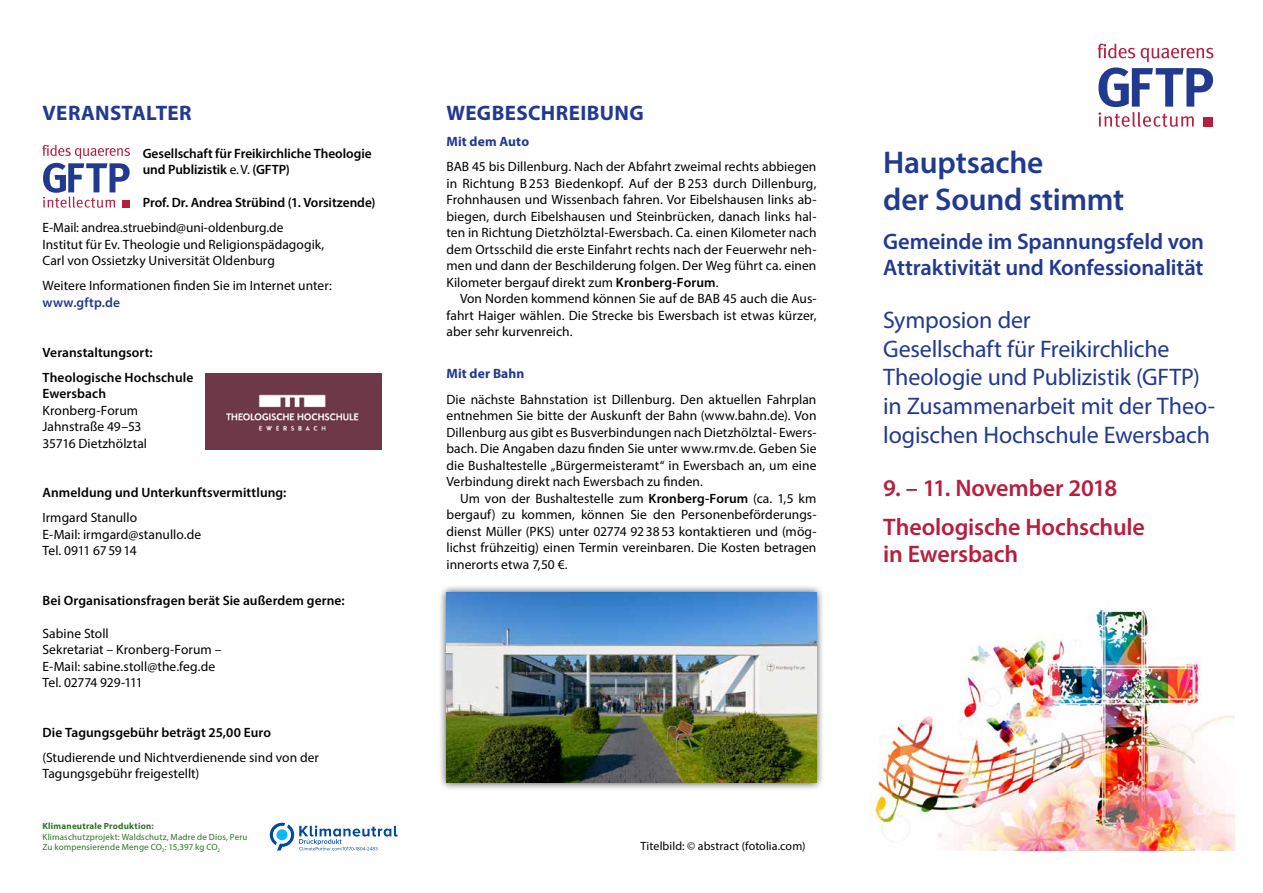
<style>
.page{position:relative;width:1263px;height:893px;background:#fff}
.page>*{position:absolute;margin:0;border:0;box-sizing:border-box;transform-origin:0 0}
.t1{font:600 31.5px/37.8px "Myriad Pro";letter-spacing:-.01em;color:#213a8f}
.t2{font:24px/28.8px "Myriad Pro";letter-spacing:-.01em;color:#213a8f}
.t3{font:600 24px/39px "Myriad Pro";letter-spacing:-.005em;color:#b71e3f}
.t4{font:600 22.5px/25.5px "Myriad Pro";letter-spacing:-.005em;color:#213a8f}
.t5{font:700 21px "Myriad Pro";letter-spacing:.015em;color:#213a8f}
.t6{font:13.5px/16.5px "Myriad Pro";letter-spacing:.005em;color:#000}
.t7{font:600 13.5px/16.5px "Myriad Pro";letter-spacing:.005em;color:#000}
.t8{font:700 13.5px "Myriad Pro";letter-spacing:.01em;color:#213a8f}
.t9{font:600 13.5px "Myriad Pro";letter-spacing:.02em;color:#213a8f}
.t10{font:12px "Myriad Pro";letter-spacing:.01em;color:#000}
.t11{font:9px/10.5px "Myriad Pro";letter-spacing:.02em;color:#2c7525}
.t12{font:700 9px "Myriad Pro";letter-spacing:.025em;color:#2c7525}
.s1{font-weight:400}
.s2{font-weight:600}
</style>
<div class="page">
<svg style="left:43px;top:145px;width:87px;height:63px"></svg>
<svg style="left:1098px;top:44px;width:115px;height:83px"></svg>
<img style="left:205px;top:374px;width:177px;height:76px">
<img style="left:869px;top:609px;width:365px;height:241px">
<div style="left:438px;top:584px;width:387px;height:207px;background:#000;opacity:.75"></div>
<img style="left:446px;top:593px;width:370px;height:189px">
<svg style="left:270px;top:823px;width:128px;height:27px"></svg>
<h3 class="t5" style="left:43px;top:100px;width:151px">VERANSTALTER</h3>
<p class="t7" style="left:143px;top:144px;width:230px">Gesellschaft für Freikirchliche Theologie und Publizistik <span class="s1">e.V.</span> (GFTP)</p>
<p class="t7" style="left:143px;top:194px;width:234px">Prof. Dr. Andrea Strübind (1. Vorsitzende)</p>
<p class="t6" style="left:43px;top:219px;width:283px">E-Mail: andrea.struebind@uni-oldenburg.de<br>Institut für Ev. Theologie und Religionspädagogik,<br>Carl von Ossietzky Universität Oldenburg</p>
<p class="t6" style="left:43px;top:277px;width:291px">Weitere Informationen finden Sie im Internet unter:</p>
<p class="t9" style="left:43px;top:293px;width:79px">www.gftp.de</p>
<p class="t7" style="left:43px;top:339px;width:152px;line-height:25px">Veranstaltungsort:<br>Theologische Hochschule</p>
<p class="t7" style="left:43px;top:385px;width:65px">Ewersbach</p>
<p class="t6" style="left:43px;top:402px;width:106px">Kronberg-Forum<br>Jahnstraße 49–53<br>35716 Dietzhölztal</p>
<p class="t7" style="left:43px;top:484px;width:245px">Anmeldung und Unterkunftsvermittlung:</p>
<p class="t6" style="left:43px;top:509px;width:160px">Irmgard Stanullo<br>E-Mail: irmgard@stanullo.de<br>Tel. 0911 675914</p>
<p class="t7" style="left:43px;top:591px;width:304px">Bei Organisationsfragen berät Sie außerdem gerne:</p>
<p class="t6" style="left:43px;top:625px;width:180px">Sabine Stoll<br>Sekretariat – Kronberg-Forum –<br>E-Mail: sabine.stoll@the.feg.de<br>Tel. 02774 929-111</p>
<p class="t7" style="left:43px;top:723px;width:230px">Die Tagungsgebühr beträgt 25,00 Euro</p>
<p class="t6" style="left:43px;top:749px;width:278px">(Studierende und Nichtverdienende sind von der<br>Tagungsgebühr freigestellt)</p>
<p class="t12" style="left:43px;top:820px;width:113px">Klimaneutrale Produktion:</p>
<p class="t11" style="left:43px;top:831px;width:207px">Klimaschutzprojekt: Waldschutz, Madre de Dios, Peru<br>Zu kompensierende Menge CO<sub>2</sub>: 15,397 kg CO<sub>2</sub></p>
<h3 class="t5" style="left:446px;top:100px;width:199px">WEGBESCHREIBUNG</h3>
<p class="t8" style="left:446px;top:132px;width:84px">Mit dem Auto</p>
<p class="t6" style="left:446px;top:158px;width:371px;text-align:justify">BAB 45 bis Dillenburg. Nach der Abfahrt zweimal rechts abbiegen in Richtung B 253 Biedenkopf. Auf der B 253 durch Dillenburg, Frohnhausen und Wissenbach fahren. Vor Eibelshausen links ab&shy;biegen, durch Eibelshausen und Steinbrücken, danach links hal&shy;ten in Richtung Dietzhölztal-Ewersbach. Ca. einen Kilometer nach dem Ortsschild die erste Einfahrt rechts nach der Feuerwehr neh&shy;men und dann der Beschilderung folgen. Der Weg führt ca. einen Kilometer bergauf direkt zum <span class="s2">Kronberg-Forum</span>.</p>
<p class="t6" style="left:446px;top:290px;width:371px;text-align:justify;text-indent:14px">Von Norden kommend können Sie auf de BAB 45 auch die Aus&shy;fahrt Haiger wählen. Die Strecke bis Ewersbach ist etwas kürzer, aber sehr kurvenreich.</p>
<p class="t8" style="left:446px;top:365px;width:79px">Mit der Bahn</p>
<p class="t6" style="left:446px;top:391px;width:371px;text-align:justify">Die nächste Bahnstation ist Dillenburg. Den aktuellen Fahrplan entnehmen Sie bitte der Auskunft der Bahn (www.bahn.de). Von Dillenburg aus gibt es Busverbindungen nach Dietzhölztal- Ewers&shy;bach. Die Angaben dazu finden Sie unter www.rmv.de. Geben Sie die Bushaltestelle „Bürgermeisteramt“ in Ewersbach an, um eine Verbindung direkt nach Ewersbach zu finden.</p>
<p class="t6" style="left:446px;top:490px;width:371px;text-align:justify;text-indent:14px">Um von der Bushaltestelle zum <span class="s2">Kronberg-Forum</span> (ca. 1,5 km bergauf) zu kommen, können Sie den Personenbeförderungs&shy;dienst Müller (PKS) unter 02774 923853 kontaktieren und (mög&shy;lichst frühzeitig) einen Termin vereinbaren. Die Kosten betragen innerorts etwa 7,50 €.</p>
<h1 class="t1" style="left:883px;top:142px;width:243px">Hauptsache<br>der Sound stimmt</h1>
<h3 class="t4" style="left:883px;top:229px;width:322px">Gemeinde im Spannungsfeld von<br>Attraktivität und Konfessionalität</h3>
<h2 class="t2" style="left:883px;top:305px;width:333px">Symposion der<br>Gesellschaft für Freikirchliche<br>Theologie und Publizistik (GFTP) in Zusammenarbeit mit der Theo&shy;logischen Hochschule Ewersbach</h2>
<h2 class="t3" style="left:883px;top:468px;width:263px">9. – 11. November 2018<br>Theologische Hochschule</h2>
<h2 class="t3" style="left:883px;top:534px;width:136px">in Ewersbach</h2>
<p class="t10" style="left:640px;top:839px;width:167px">Titelbild: © abstract (fotolia.com)</p>
</div>
